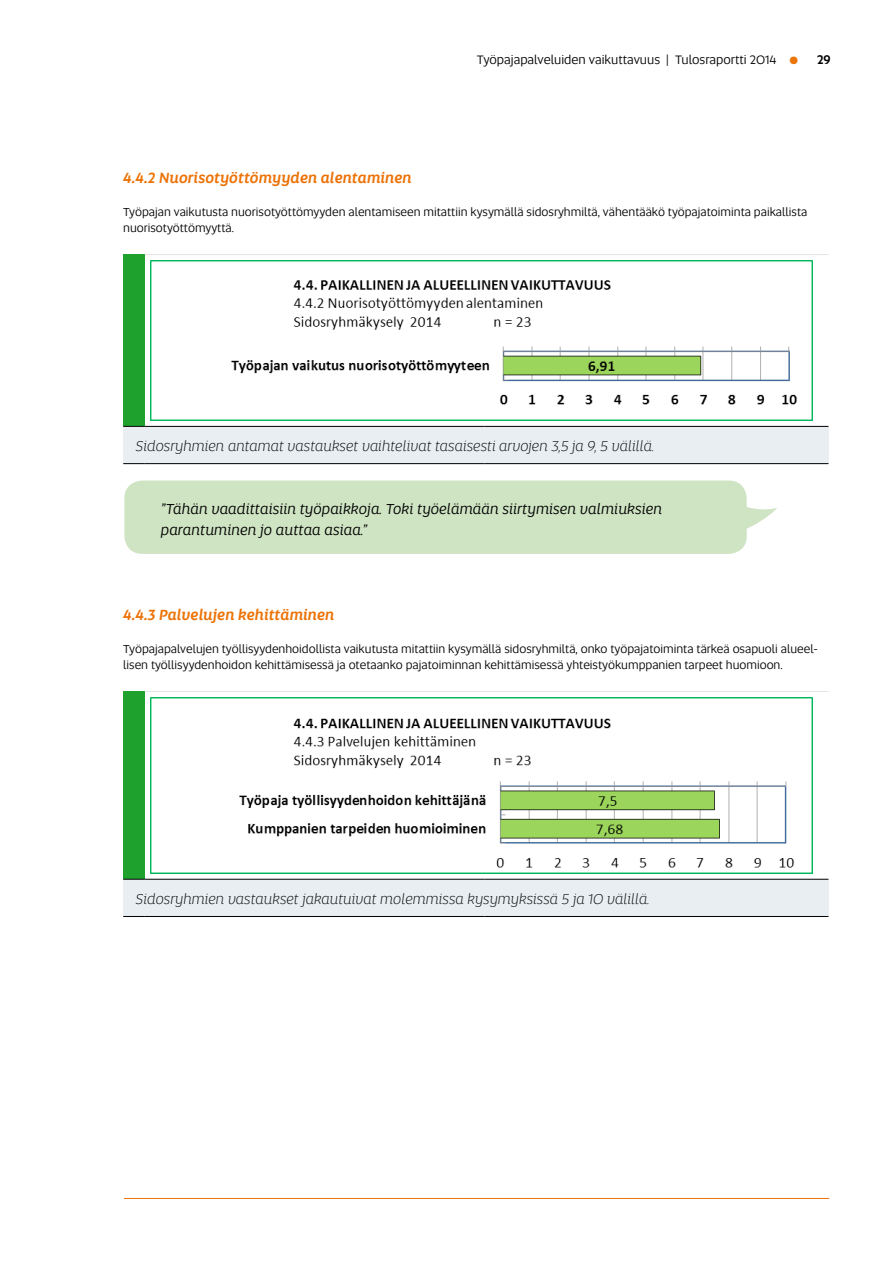
<style>
.page{position:relative;width:893px;height:1263px;background:#fff}
.page>*{position:absolute;margin:0;border:0;box-sizing:border-box;transform-origin:0 0}
.t1{font:italic 300 15px "Altis";color:#000}
.t2{font:italic 15px/21px "Altis";color:#000}
.t3{font:italic 500 15px "Altis";color:#ec7206}
.t4{font:12.75px "Altis";color:#000}
.t5{font:500 12.75px "Altis";color:#000}
.t6{font:12px/16.5px "Altis";color:#000}
.s1{color:#ec7405}
</style>
<div class="page">
<hr style="left:124px;top:1198px;width:705px;height:1px;background:#ec7405">
<div style="left:123px;top:255px;width:22px;height:171px;background:#1fa12e"></div>
<div style="left:123px;top:426px;width:705px;height:38px;background:#e8eef1"></div>
<hr style="left:145px;top:254px;width:339px;height:1px;background:#dfe5e9">
<hr style="left:484px;top:254px;width:344px;height:1px;background:#dfe5e9">
<svg style="left:123px;top:426px;width:22px;height:1px"></svg>
<hr style="left:145px;top:426px;width:339px;height:1px;background:#000">
<hr style="left:484px;top:426px;width:344px;height:1px;background:#000">
<svg style="left:123px;top:463px;width:22px;height:1px"></svg>
<hr style="left:145px;top:463px;width:339px;height:1px;background:#000">
<hr style="left:484px;top:463px;width:344px;height:1px;background:#000">
<img style="left:151px;top:261px;width:662px;height:159px">
<div style="left:153px;top:264px;width:137px;height:66px;background:#fff"></div>
<div style="left:124px;top:480px;width:623px;height:74px;background:#cfe4c3;border-radius:18px"></div>
<svg style="left:746px;top:505px;width:31px;height:31px"></svg>
<div style="left:123px;top:691px;width:22px;height:188px;background:#1fa12e"></div>
<div style="left:123px;top:879px;width:705px;height:37px;background:#e8eef1"></div>
<hr style="left:145px;top:691px;width:339px;height:1px;background:#dfe5e9">
<hr style="left:484px;top:691px;width:344px;height:1px;background:#dfe5e9">
<svg style="left:123px;top:879px;width:22px;height:1px"></svg>
<hr style="left:145px;top:879px;width:339px;height:1px;background:#000">
<hr style="left:484px;top:879px;width:344px;height:1px;background:#000">
<svg style="left:123px;top:916px;width:22px;height:1px"></svg>
<hr style="left:145px;top:916px;width:339px;height:1px;background:#000">
<hr style="left:484px;top:916px;width:344px;height:1px;background:#000">
<img style="left:151px;top:697px;width:662px;height:176px">
<div style="left:159px;top:705px;width:115px;height:45px;background:#fff"></div>
<p class="t4" style="left:477px;top:51px;width:323px">Työpajapalveluiden vaikuttavuus | Tulosraportti 2014 <span class="s1">○</span></p>
<p class="t5" style="left:817px;top:50px;width:15px">29</p>
<p class="t3" style="left:123px;top:167px;width:290px">4.4.2 Nuorisotyöttömyyden alentaminen</p>
<p class="t6" style="left:123px;top:203px;width:686px">Työpajan vaikutusta nuorisotyöttömyyden alentamiseen mitattiin kysymällä sidosryhmiltä, vähentääkö työpajatoiminta paikallista nuorisotyöttömyyttä.</p>
<p class="t1" style="left:136px;top:436px;width:520px">Sidosryhmien antamat vastaukset vaihtelivat tasaisesti arvojen 3,5 ja 9, 5 välillä.</p>
<p class="t2" style="left:161px;top:498px;width:503px">”Tähän vaadittaisiin työpaikkoja. Toki työelämään siirtymisen valmiuksien parantuminen jo auttaa asiaa.”</p>
<p class="t3" style="left:123px;top:603px;width:213px">4.4.3 Palvelujen kehittäminen</p>
<p class="t6" style="left:123px;top:640px;width:696px">Työpajapalvelujen työllisyydenhoidollista vaikutusta mitattiin kysymällä sidosryhmiltä, onko työpajatoiminta tärkeä osapuoli alueel&shy;lisen työllisyydenhoidon kehittämisessä ja otetaanko pajatoiminnan kehittämisessä yhteistyökumppanien tarpeet huomioon.</p>
<p class="t1" style="left:136px;top:889px;width:515px">Sidosryhmien vastaukset jakautuivat molemmissa kysymyksissä 5 ja 10 välillä.</p>
</div>
